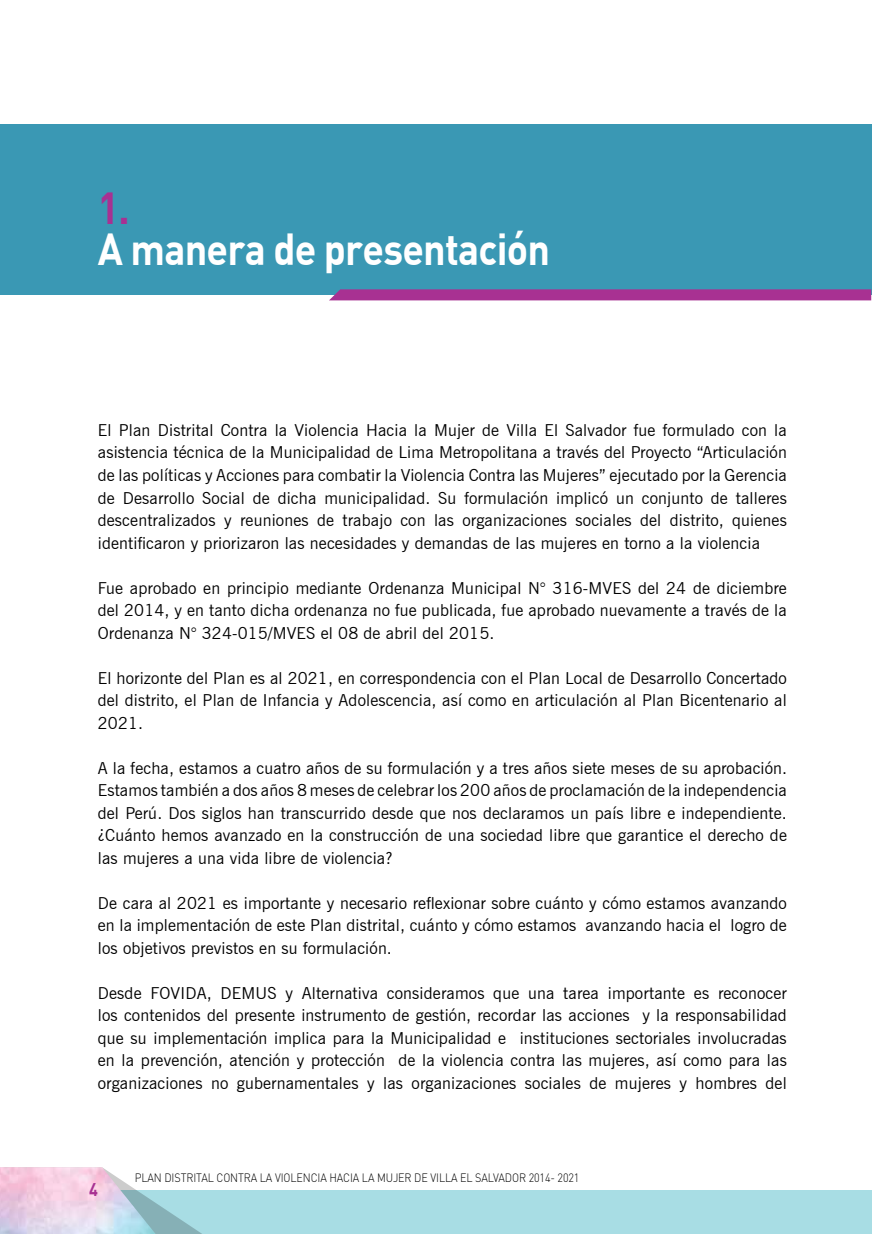
<style>
.page{position:relative;width:872px;height:1234px;background:#fff}
.page>*{position:absolute;margin:0;border:0;box-sizing:border-box;transform-origin:0 0}
.t1{font:700 43.95px "DIN";letter-spacing:-.02em;color:#fff;scale:.9 1}
.t2{font:700 43.95px "DIN";color:#a83192;scale:.9 1}
.t3{font:700 18px "DIN";color:#a83192;scale:.9 1}
.t4{font:16.5px/22.5px "News Gothic BT";letter-spacing:.01em;color:#000;text-align:justify}
.t5{font:300 12px "DIN";letter-spacing:-.01em;color:#000;scale:.9 1}
</style>
<div class="page">
<div style="left:0;top:124px;width:871px;height:171px;background:#3a98b4"></div>
<svg style="left:329px;top:289px;width:542px;height:11px;background:#a33593"></svg>
<div style="left:89px;top:1189px;width:783px;height:44px;background:#a8dde4"></div>
<svg style="left:183px;top:1189px;width:70px;height:44px"></svg>
<img style="left:0;top:1167px;width:183px;height:66px">
<h1 class="t2" style="left:98px;top:179px;width:37px">1.</h1>
<h1 class="t1" style="left:98px;top:220px;width:504px">A manera de presentación</h1>
<p class="t4" style="left:98px;top:418px;width:690px">El Plan Distrital Contra la Violencia Hacia la Mujer de Villa El Salvador fue formulado con la asistencia técnica de la Municipalidad de Lima Metropolitana a través del Proyecto “Articulación de las políticas y Acciones para combatir la Violencia Contra las Mujeres” ejecutado por la Gerencia de Desarrollo Social de dicha municipalidad. Su formulación implicó un conjunto de talleres descentralizados y reuniones de trabajo con las organizaciones sociales del distrito, quienes identificaron y priorizaron las necesidades y demandas de las mujeres en torno a la violencia</p>
<p class="t4" style="left:98px;top:576px;width:690px">Fue aprobado en principio mediante Ordenanza Municipal N° 316-MVES del 24 de diciembre del 2014, y en tanto dicha ordenanza no fue publicada, fue aprobado nuevamente a través de la Ordenanza N° 324-015/MVES el 08 de abril del 2015.</p>
<p class="t4" style="left:98px;top:666px;width:690px">El horizonte del Plan es al 2021, en correspondencia con el Plan Local de Desarrollo Concertado del distrito, el Plan de Infancia y Adolescencia, así como en articulación al Plan Bicentenario al 2021.</p>
<p class="t4" style="left:98px;top:756px;width:690px">A la fecha, estamos a cuatro años de su formulación y a tres años siete meses de su aprobación.<br>Estamos también a dos años 8 meses de celebrar los 200 años de proclamación de la independencia del Perú. Dos siglos han transcurrido desde que nos declaramos un país libre e independiente. ¿Cuánto hemos avanzado en la construcción de una sociedad libre que garantice el derecho de las mujeres a una vida libre de violencia?</p>
<p class="t4" style="left:98px;top:891px;width:690px">De cara al 2021 es importante y necesario reflexionar sobre cuánto y cómo estamos avanzando en la implementación de este Plan distrital, cuánto y cómo estamos avanzando hacia el logro de los objetivos previstos en su formulación.</p>
<p class="t4" style="left:98px;top:981px;width:690px">Desde FOVIDA, DEMUS y Alternativa consideramos que una tarea importante es reconocer los contenidos del presente instrumento de gestión, recordar las acciones y la responsabilidad que su implementación implica para la Municipalidad e instituciones sectoriales involucradas en la prevención, atención y protección de la violencia contra las mujeres, así como para las organizaciones no gubernamentales y las organizaciones sociales de mujeres y hombres del</p>
<p class="t3" style="left:89px;top:1177px;width:11px">4</p>
<p class="t5" style="left:135px;top:1170px;width:495px">PLAN DISTRITAL CONTRA LA VIOLENCIA HACIA LA MUJER DE VILLA EL SALVADOR 2014- 2021</p>
</div>
